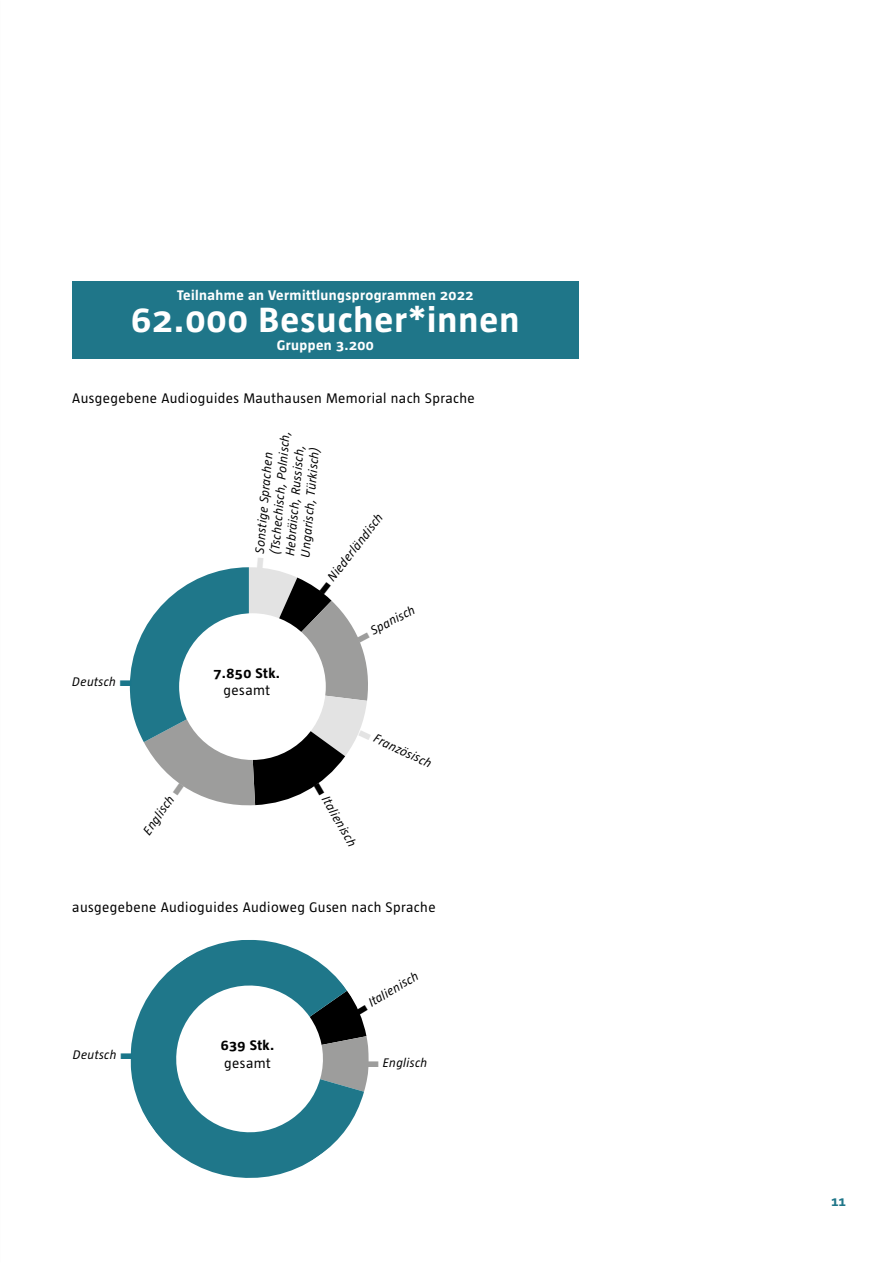
<style>
.page{position:relative;width:893px;height:1263px;background:#fff}
.page>*{position:absolute;margin:0;border:0;box-sizing:border-box;transform-origin:0 0}
.t1{font:700 36px "Taz Text";letter-spacing:.03em;color:#fff}
.t2{font:14.25px "Taz Text Regular Grade 083";letter-spacing:.03em;color:#000}
.t3{font:700 14.25px "Taz Text";letter-spacing:.03em;color:#fff}
.t4{font:700 14.25px "Taz Text";letter-spacing:.03em;color:#000}
.t5{font:700 13.5px "Taz Text";color:#1f7689}
.t6{font:italic 12.75px/15.3px "Taz Text Regular Grade 083";letter-spacing:.03em;color:#000}
.s1{font-family:"Dunant Signs";font-style:normal;color:#e3e3e3}
.s2{font-family:"Dunant Signs";font-style:normal}
.s3{font-family:"Dunant Signs";font-style:normal;color:#1a768a}
.s4{font-family:"Dunant Signs";font-style:normal;color:#9d9d9c}
</style>
<div class="page">
<svg style="left:131px;top:940px;width:204px;height:238px;fill:#1f778a"></svg>
<svg style="left:166px;top:975px;width:203px;height:167px"></svg>
<svg style="left:130px;top:567px;width:238px;height:238px"></svg>
<div style="left:179px;top:613px;width:147px;height:147px;background:#fff;border-radius:50%"></div>
<div style="left:72px;top:281px;width:506px;height:78px;background:#1f7689"></div>
<p class="t3" style="left:177px;top:287px;width:298px">Teilnahme an Vermittlungsprogrammen 2022</p>
<h1 class="t1" style="left:131px;top:299px;width:390px">62.000 Besucher*innen</h1>
<p class="t3" style="left:277px;top:338px;width:99px">Gruppen 3.200</p>
<p class="t2" style="left:72px;top:390px;width:404px">Ausgegebene Audioguides Mauthausen Memorial nach Sprache</p>
<p class="t6" style="left:252px;top:553px;width:126px;text-indent:-16px;rotate:-85deg"><span class="s1">C</span> Sonstige Sprachen (Tschechisch, Polnisch,<br>Hebräisch, Russisch,<br>Ungarisch, Türkisch)</p>
<p class="t6" style="left:314px;top:587px;width:99px;rotate:-52deg"><span class="s2">C</span> Niederländisch</p>
<p class="t6" style="left:72px;top:674px;width:62px">Deutsch <span class="s3">C</span></p>
<p class="t4" style="left:214px;top:665px;width:68px">7.850 Stk.</p>
<p class="t2" style="left:224px;top:682px;width:48px">gesamt</p>
<p class="t6" style="left:139px;top:828px;width:62px;rotate:-55deg">Englisch <span class="s4">C</span></p>
<p class="t6" style="left:353px;top:632px;width:66px;rotate:-28deg"><span class="s4">C</span> Spanisch</p>
<p class="t6" style="left:363px;top:723px;width:80px;rotate:25deg"><span class="s1">C</span> Französisch</p>
<p class="t6" style="left:324px;top:779px;width:74px;rotate:60deg"><span class="s2">C</span> Italienisch</p>
<p class="t2" style="left:72px;top:898px;width:365px">ausgegebene Audioguides Audioweg Gusen nach Sprache</p>
<p class="t6" style="left:73px;top:1047px;width:62px">Deutsch <span class="s3">C</span></p>
<p class="t4" style="left:221px;top:1037px;width:55px">639 Stk.</p>
<p class="t2" style="left:224px;top:1054px;width:48px">gesamt</p>
<p class="t6" style="left:351px;top:1005px;width:74px;rotate:-31deg"><span class="s2">C</span> Italienisch</p>
<p class="t6" style="left:367px;top:1055px;width:62px"><span class="s4">C</span> Englisch</p>
<p class="t5" style="left:831px;top:1193px;width:17px">11</p>
</div>
